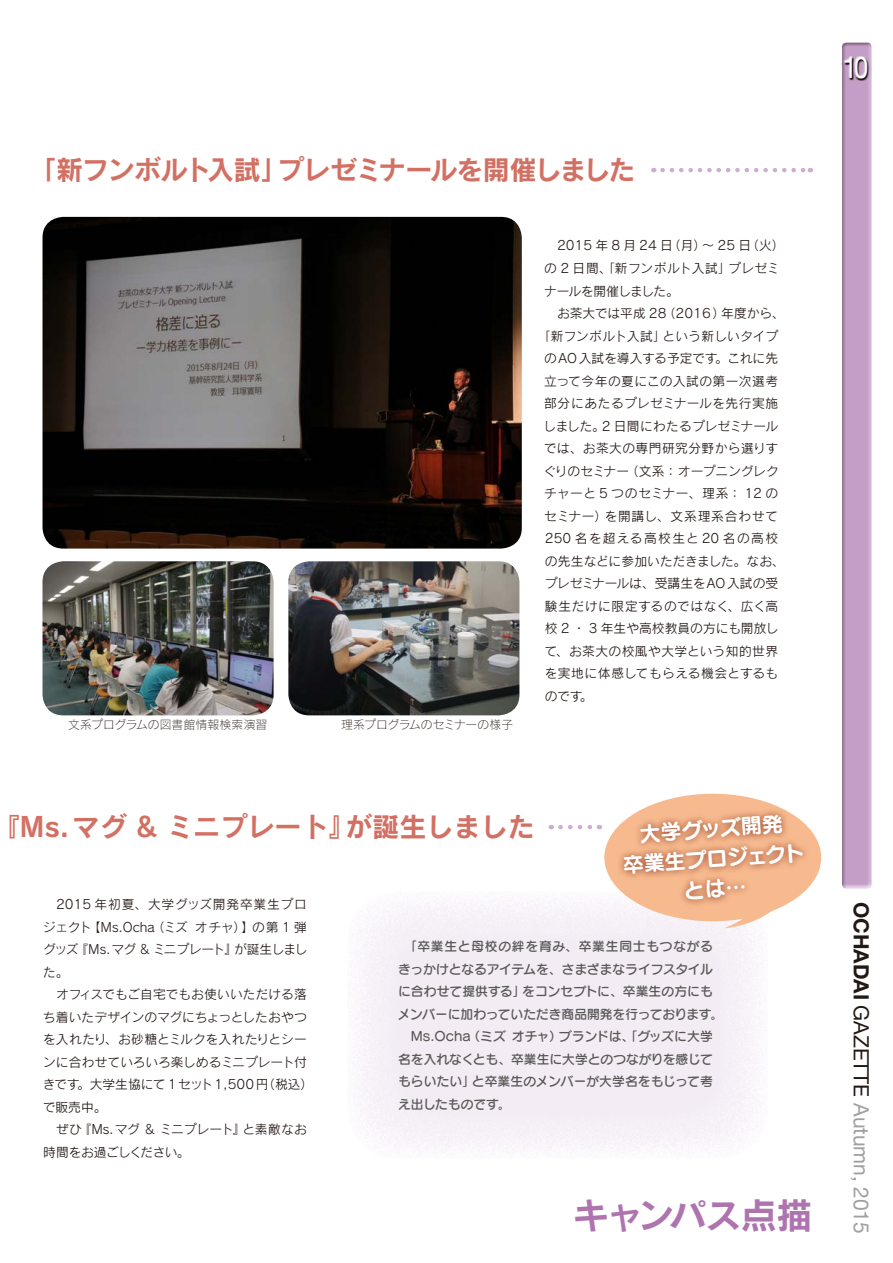
<style>
.page{position:relative;width:893px;height:1263px;background:#fff}
.page>*{position:absolute;margin:0;border:0;box-sizing:border-box;transform-origin:0 0}
.t1{font:36px "Rodin Pro B";letter-spacing:-.035em;color:#ae74af}
.t2{font:30px "Helvetica Neue";color:#fff;scale:.85 1}
.t3{font:27px "Rodin Pro B";letter-spacing:-.05em;color:#d27063}
.t4{font:27px "Rodin Pro B";letter-spacing:.005em;color:#d27063}
.t5{font:21px "Helvetica Neue";letter-spacing:-.005em;color:#9fa0a0}
.t6{font:21px/30px "Seurat Pro B";color:#fff;text-align:center}
.t7{font:12.75px/22.5px "Rodin Pro M";letter-spacing:.005em;color:#221815}
.t8{font:12.75px "Seurat Pro DB";color:#595757}
.t9{font:12.75px "Rodin Pro M";letter-spacing:.035em;color:#221815}
.t10{font:12.75px/22.5px "Rodin Pro M";letter-spacing:-.02em;color:#221815}
.t11{font:12.75px "Seurat Pro DB";letter-spacing:.06em;color:#595757}
.t12{font:12.75px "Rodin Pro M";letter-spacing:-.015em;color:#221815}
.t13{font:12.75px "Rodin Pro M";letter-spacing:.045em;color:#221815}
.t14{font:12.75px "Rodin Pro M";letter-spacing:.07em;color:#221815}
.t15{font:12.75px "Rodin Pro M";letter-spacing:.11em;color:#221815}
.t16{font:12.75px "Rodin Pro M";letter-spacing:.03em;color:#221815}
.t17{font:11.7px "Rodin Pro L";letter-spacing:.005em;color:#221815}
.t18{font:11.7px "Rodin Pro L";letter-spacing:-.02em;color:#221815}
.s1{font-weight:700;color:#221815}
.s2{color:#221815}
</style>
<div class="page">
<div style="left:347px;top:891px;width:421px;height:268px;background:#f3ecf5;border-radius:51px"></div>
<svg style="left:662px;top:168px;width:149px;height:4px"></svg>
<svg style="left:560px;top:825px;width:40px;height:4px"></svg>
<div style="left:604px;top:794px;width:217px;height:127px;background:#f7ba8f;border-radius:50%"></div>
<svg style="left:724px;top:907px;width:57px;height:21px"></svg>
<div style="left:617px;top:807px;width:193px;height:100px;background:#954025;opacity:.75"></div>
<img style="left:43px;top:561px;width:231px;height:154px">
<img style="left:288px;top:561px;width:231px;height:154px">
<div style="left:840px;top:41px;width:33px;height:848px;background:#221815;opacity:.4"></div>
<div style="left:844px;top:57px;width:26px;height:25px;background:#221815;opacity:.5"></div>
<div style="left:844px;top:55px;width:24px;height:24px;background:#c59ec8"></div>
<svg style="left:844px;top:56px;width:26px;height:25px"></svg>
<img style="left:43px;top:217px;width:479px;height:332px">
<h3 class="t3" style="left:29px;top:152px;width:608px">「新フンボルト入試」プレゼミナールを開催しました</h3>
<p class="t17" style="left:68px;top:717px;width:201px">文系プログラムの図書館情報検索演習</p>
<p class="t18" style="left:341px;top:717px;width:174px">理系プログラムのセミナーの様子</p>
<p class="t7" style="left:544px;top:234px;width:242px;text-indent:13px">2015 年 8 月 24 日（月）～ 25 日（火）の 2 日間、「新フンボルト入試」プレゼミナールを開催しました。</p>
<p class="t7" style="left:557px;top:301px;width:229px">お茶大では平成 28（2016）年度から、</p>
<p class="t7" style="left:538px;top:324px;width:242px">「新フンボルト入試」という新しいタイプ</p>
<p class="t7" style="left:544px;top:346px;width:235px">のAO入試を導入する予定です。これに先</p>
<p class="t9" style="left:544px;top:372px;width:235px">立って今年の夏にこの入試の第一次選考</p>
<p class="t13" style="left:544px;top:395px;width:235px">部分にあたるプレゼミナールを先行実施</p>
<p class="t7" style="left:544px;top:414px;width:236px">しました。2 日間にわたるプレゼミナール</p>
<p class="t9" style="left:544px;top:440px;width:236px">では、お茶大の専門研究分野から選りす</p>
<p class="t12" style="left:543px;top:462px;width:237px">ぐりのセミナー（文系：オープニングレク</p>
<p class="t9" style="left:544px;top:485px;width:235px">チャーと 5 つのセミナー、理系： 12 の</p>
<p class="t14" style="left:544px;top:507px;width:235px">セミナー）を開講し、文系理系合わせて</p>
<p class="t15" style="left:545px;top:530px;width:235px">250 名を超える高校生と 20 名の高校</p>
<p class="t7" style="left:545px;top:549px;width:241px">の先生などに参加いただきました。なお、</p>
<p class="t7" style="left:545px;top:572px;width:235px">プレゼミナールは、受講生をAO入試の受</p>
<p class="t9" style="left:545px;top:597px;width:235px">験生だけに限定するのではなく、広く高</p>
<p class="t7" style="left:545px;top:617px;width:235px">校 2 ・ 3 年生や高校教員の方にも開放し</p>
<p class="t9" style="left:545px;top:642px;width:235px">て、お茶大の校風や大学という知的世界</p>
<p class="t16" style="left:545px;top:665px;width:235px">を実地に体感してもらえる機会とするも</p>
<p class="t7" style="left:545px;top:684px;width:49px">のです。</p>
<h3 class="t4" style="left:-8px;top:809px;width:544px">『Ms.マグ &amp; ミニプレート』が誕生しました</h3>
<h3 class="t6" style="left:620px;top:819px;width:183px;rotate:-4deg">大学グッズ開発<br>卒業生プロジェクトとは…</h3>
<p class="t7" style="left:43px;top:892px;width:266px;text-align:justify;text-indent:13px">2015 年初夏、大学グッズ開発卒業生プロジェクト【Ms.Ocha（ミズ オチャ）】の第 1 弾グッズ『Ms. マグ &amp; ミニプレート』が誕生しました。</p>
<p class="t7" style="left:43px;top:982px;width:272px;text-indent:13px">オフィスでもご自宅でもお使いいただける落ち着いたデザインのマグにちょっとしたおやつを入れたり、お砂糖とミルクを入れたりとシーンに合わせていろいろ楽しめるミニプレート付きです。大学生協にて1セット1,500円（税込）で販売中。</p>
<p class="t10" style="left:43px;top:1117px;width:265px;text-indent:13px">ぜひ『Ms.マグ &amp; ミニプレート』と素敵なお時間をお過ごしください。</p>
<p class="t11" style="left:404px;top:938px;width:310px">「卒業生と母校の絆を育み、卒業生同士もつながる</p>
<p class="t8" style="left:398px;top:960px;width:316px">きっかけとなるアイテムを、さまざまなライフスタイル</p>
<p class="t8" style="left:398px;top:983px;width:316px">に合わせて提供する」をコンセプトに、卒業生の方にも</p>
<p class="t8" style="left:397px;top:1005px;width:327px">メンバーに加わっていただき商品開発を行っております。</p>
<p class="t8" style="left:411px;top:1028px;width:303px">Ms.Ocha（ミズ オチャ）ブランドは、「グッズに大学</p>
<p class="t8" style="left:398px;top:1050px;width:316px">名を入れなくとも、卒業生に大学とのつながりを感じて</p>
<p class="t8" style="left:398px;top:1073px;width:316px">もらいたい」と卒業生のメンバーが大学名をもじって考</p>
<p class="t8" style="left:398px;top:1095px;width:114px">え出したものです。</p>
<h1 class="t1" style="left:573px;top:1191px;width:241px">キャンパス点描</h1>
<h2 class="t2" style="left:843px;top:46px;width:31px">10</h2>
<h3 class="t5" style="left:876px;top:902px;width:333px;rotate:90deg"><span class="s1">OCHADAI</span> <span class="s2">GAZETTE</span> Autumn, 2015</h3>
</div>
